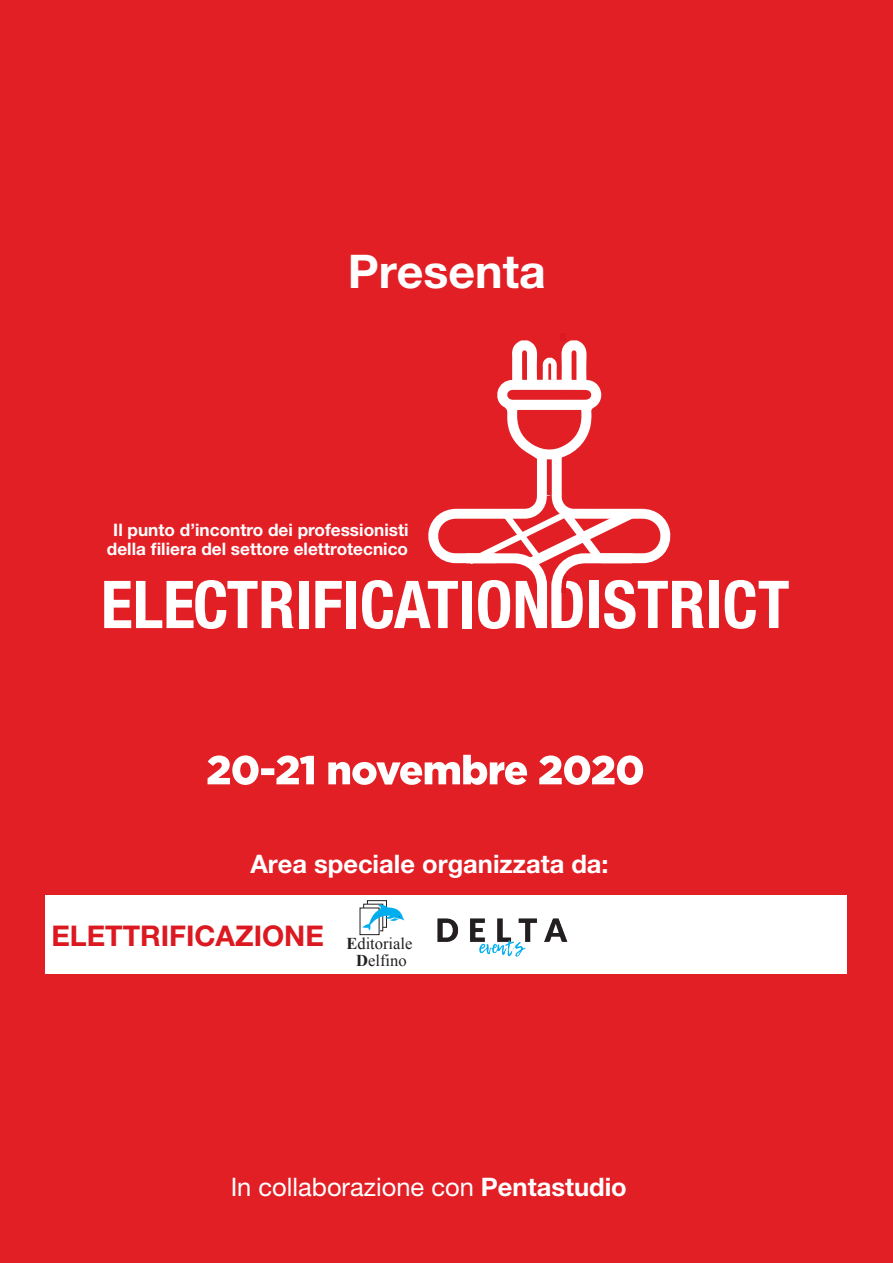
<style>
.page{position:relative;width:893px;height:1263px;background:#e31f26}
.page>*{position:absolute;margin:0;border:0;box-sizing:border-box;transform-origin:0 0}
.t1{font:700 46.5px "Helvetica Neue LT Std";color:#fff}
.t2{font:700 28.5px "Helvetica Neue LT Std";color:#dc1820}
.t3{font:25.5px "Helvetica Neue LT Std";color:#fff}
.t4{font:700 25.5px "Helvetica Neue LT Std";color:#fff}
.t5{font:700 17.25px/19px "Helvetica Neue LT Std";color:#fff;text-align:center}
.t6{font:16.5px/17px "Times New Roman";color:#231f20;text-align:center}
.s1{font-weight:700}
</style>
<div class="page">
<div style="left:299px;top:581px;width:9px;height:47px;background:#fff"></div>
<svg style="left:315px;top:581px;width:27px;height:47px"></svg>
<div style="left:346px;top:581px;width:10px;height:47px;background:#fff"></div>
<svg style="left:104px;top:580px;width:190px;height:49px"></svg>
<div style="left:709px;top:581px;width:10px;height:47px;background:#fff"></div>
<svg style="left:725px;top:580px;width:64px;height:49px"></svg>
<svg style="left:362px;top:340px;width:342px;height:289px"></svg>
<div style="left:560px;top:333px;width:6px;height:7px;background:#dc1820"></div>
<div style="left:46px;top:895px;width:801px;height:78px;background:#fff"></div>
<svg style="left:369px;top:903px;width:15px;height:2px"></svg>
<div style="left:367px;top:900px;width:20px;height:27px;border:1px solid #231f20"></div>
<div style="left:363px;top:904px;width:20px;height:27px;border:1px solid #231f20"></div>
<div style="left:360px;top:908px;width:19px;height:27px;background:#fff"></div>
<div style="left:360px;top:908px;width:19px;height:27px;border:1px solid #231f20"></div>
<svg style="left:362px;top:905px;width:42px;height:25px"></svg>
<img style="left:437px;top:918px;width:131px;height:39px">
<svg style="left:208px;top:755px;width:435px;height:30px"></svg>
<h1 class="t1" style="left:348px;top:242px;width:200px">Presenta</h1>
<p class="t5" style="left:107px;top:520px;width:303px">Il punto d’incontro dei professionisti della filiera del settore elettrotecnico</p>
<h3 class="t4" style="left:250px;top:848px;width:360px">Area speciale organizzata da:</h3>
<h2 class="t2" style="left:51px;top:918px;width:274px">ELETTRIFICAZIONE</h2>
<p class="t6" style="left:346px;top:935px;width:68px"><span class="s1">E</span>ditoriale<br><span class="s1">D</span>elfino</p>
<h3 class="t3" style="left:231px;top:1172px;width:398px">In collaborazione con <span class="s1">Pentastudio</span></h3>
</div>
